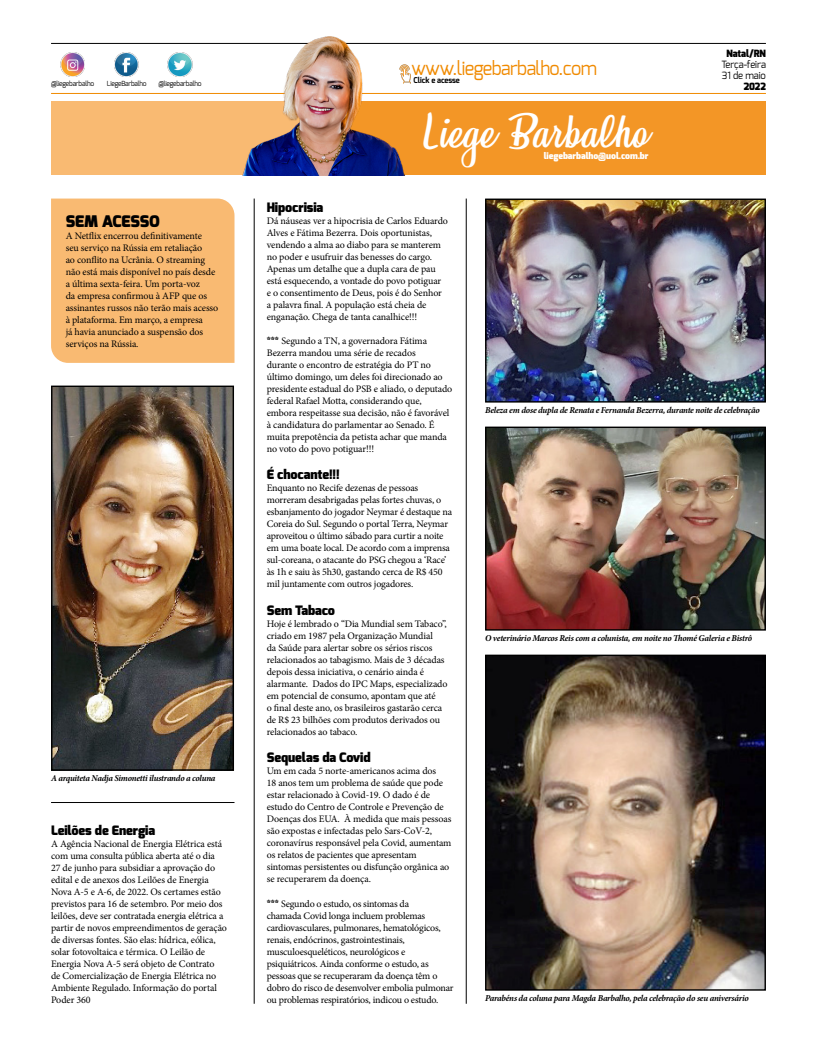
<style>
.page{position:relative;width:817px;height:1049px;background:#fff}
.page>*{position:absolute;margin:0;border:0;box-sizing:border-box;transform-origin:0 0}
.t1{font:41px "Honeymoon Personal Use";color:#fff}
.t2{font:19.1px "Exo";letter-spacing:-.03em;color:#f08a00;scale:.95 1}
.t3{font:900 16px "Exo";letter-spacing:-.01em;color:#000}
.t4{font:900 13px "Exo";letter-spacing:-.01em;color:#000}
.t5{font:10px/12px "Minion Pro";letter-spacing:-.01em;color:#000}
.t6{font:10px/11px "Exo";letter-spacing:-.01em;color:#000;scale:.95 1}
.t7{font:900 10px "Exo";letter-spacing:-.01em;color:#000;scale:.95 1}
.t8{font:italic 700 9px "Minion Pro";letter-spacing:-.03em;color:#000}
.t9{font:900 9px "Exo";letter-spacing:-.01em;color:#fff}
.t10{font:700 8px "Exo";letter-spacing:-.01em;color:#000;scale:.95 1}
.t11{font:7px "Exo";letter-spacing:-.03em;color:#000;scale:.95 1}
.s1{font-family:"Exo";font-weight:900}
</style>
<div class="page">
<hr style="left:51px;top:43px;width:714px;height:1px;background:#000">
<hr style="left:51px;top:93px;width:714px;height:1px;background:#f08a00">
<img style="left:60px;top:52px;width:25px;height:24px">
<img style="left:114px;top:52px;width:25px;height:24px">
<img style="left:168px;top:52px;width:24px;height:24px">
<div style="left:51px;top:101px;width:595px;height:74px;background:#f9ba72"></div>
<div style="left:329px;top:101px;width:436px;height:74px;background:#f39626"></div>
<img style="left:217px;top:36px;width:209px;height:139px">
<img style="left:394px;top:63px;width:21px;height:21px">
<img style="left:53px;top:388px;width:179px;height:381px">
<div style="left:51px;top:386px;width:183px;height:385px;border:1px solid #000"></div>
<div style="left:51px;top:199px;width:183px;height:164px;background:#f9ba72"></div>
<hr style="left:254px;top:199px;width:1px;height:805px;background:#000">
<hr style="left:466px;top:199px;width:1px;height:805px;background:#000">
<hr style="left:51px;top:802px;width:183px;height:1px;background:#000">
<img style="left:487px;top:201px;width:276px;height:200px">
<div style="left:485px;top:199px;width:280px;height:204px;border:1px solid #000"></div>
<img style="left:487px;top:429px;width:276px;height:200px">
<div style="left:485px;top:427px;width:280px;height:204px;border:1px solid #000"></div>
<img style="left:487px;top:657px;width:276px;height:332px">
<div style="left:485px;top:655px;width:280px;height:336px;border:1px solid #000"></div>
<p class="t11" style="left:51px;top:79px;width:47px">@liegebarbalho</p>
<p class="t11" style="left:107px;top:79px;width:43px">LiegeBarbalho</p>
<p class="t11" style="left:158px;top:79px;width:47px">@liegebarbalho</p>
<h3 class="t3" style="left:66px;top:211px;width:96px">SEM ACESSO</h3>
<p class="t5" style="left:66px;top:229px;width:154px">A Netflix encerrou definitivamente<br>seu serviço na Rússia em retaliação<br>ao conflito na Ucrânia. O streaming não está mais disponível no país desde a última sexta-feira. Um porta-voz<br>da empresa confirmou à AFP que os assinantes russos não terão mais acesso à plataforma. Em março, a empresa<br>já havia anunciado a suspensão dos serviços na Rússia.</p>
<p class="t8" style="left:51px;top:771px;width:166px">A arquiteta Nadja Simonetti ilustrando a coluna</p>
<h3 class="t4" style="left:51px;top:822px;width:106px">Leilões de Energia</h3>
<p class="t5" style="left:51px;top:838px;width:177px">A Agência Nacional de Energia Elétrica está com uma consulta pública aberta até o dia<br>27 de junho para subsidiar a aprovação do edital e de anexos dos Leilões de Energia Nova A-5 e A-6, de 2022. Os certames estão previstos para 16 de setembro. Por meio dos leilões, deve ser contratada energia elétrica a partir de novos empreendimentos de geração de diversas fontes. São elas: hídrica, eólica, solar fotovoltaica e térmica. O Leilão de Energia Nova A-5 será objeto de Contrato<br>de Comercialização de Energia Elétrica no Ambiente Regulado. Informação do portal Poder 360</p>
<h2 class="t2" style="left:411px;top:56px;width:197px">www.liegebarbalho.com</h2>
<p class="t10" style="left:413px;top:75px;width:50px">Click e acesse</p>
<h1 class="t1" style="left:424px;top:108px;width:225px">Liege Barbalho</h1>
<p class="t9" style="left:543px;top:150px;width:106px">liegebarbalho@uol.com.br</p>
<p class="t7" style="left:726px;top:47px;width:43px">Natal/RN</p>
<p class="t6" style="left:721px;top:59px;width:48px">Terça-feira<br>31 de maio</p>
<p class="t7" style="left:743px;top:80px;width:25px">2022</p>
<h3 class="t4" style="left:267px;top:199px;width:58px">Hipocrisia</h3>
<p class="t5" style="left:267px;top:214px;width:183px">Dá náuseas ver a hipocrisia de Carlos Eduardo Alves e Fátima Bezerra. Dois oportunistas, vendendo a alma ao diabo para se manterem no poder e usufruir das benesses do cargo.<br>Apenas um detalhe que a dupla cara de pau está esquecendo, a vontade do povo potiguar e o consentimento de Deus, pois é do Senhor a palavra final. A população está cheia de enganação. Chega de tanta canalhice!!!</p>
<p class="t5" style="left:267px;top:334px;width:187px"><span class="s1">***</span> Segundo a TN, a governadora Fátima Bezerra mandou uma série de recados<br>durante o encontro de estratégia do PT no último domingo, um deles foi direcionado ao presidente estadual do PSB e aliado, o deputado federal Rafael Motta, considerando que, embora respeitasse sua decisão, não é favorável à candidatura do parlamentar ao Senado. É muita prepotência da petista achar que manda no voto do povo potiguar!!!</p>
<h3 class="t4" style="left:267px;top:466px;width:74px">É chocante!!!</h3>
<p class="t5" style="left:267px;top:482px;width:187px">Enquanto no Recife dezenas de pessoas morreram desabrigadas pelas fortes chuvas, o esbanjamento do jogador Neymar é destaque na Coreia do Sul. Segundo o portal Terra, Neymar aproveitou o último sábado para curtir a noite em uma boate local. De acordo com a imprensa sul-coreana, o atacante do PSG chegou a ‘Race’ às 1h e saiu às 5h30, gastando cerca de R$ 450 mil juntamente com outros jogadores.</p>
<h3 class="t4" style="left:267px;top:602px;width:70px">Sem Tabaco</h3>
<p class="t5" style="left:267px;top:618px;width:182px">Hoje é lembrado o “Dia Mundial sem Tabaco”, criado em 1987 pela Organização Mundial<br>da Saúde para alertar sobre os sérios riscos relacionados ao tabagismo. Mais de 3 décadas depois dessa iniciativa, o cenário ainda é alarmante. Dados do IPC Maps, especializado em potencial de consumo, apontam que até<br>o final deste ano, os brasileiros gastarão cerca de R$ 23 bilhões com produtos derivados ou relacionados ao tabaco.</p>
<h3 class="t4" style="left:267px;top:749px;width:105px">Sequelas da Covid</h3>
<p class="t5" style="left:267px;top:765px;width:186px">Um em cada 5 norte-americanos acima dos<br>18 anos tem um problema de saúde que pode estar relacionado à Covid-19. O dado é de estudo do Centro de Controle e Prevenção de Doenças dos EUA. À medida que mais pessoas são expostas e infectadas pelo Sars-CoV-2, coronavírus responsável pela Covid, aumentam os relatos de pacientes que apresentam sintomas persistentes ou disfunção orgânica ao se recuperarem da doença.</p>
<p class="t5" style="left:267px;top:897px;width:188px"><span class="s1">***</span> Segundo o estudo, os sintomas da<br>chamada Covid longa incluem problemas cardiovasculares, pulmonares, hematológicos, renais, endócrinos, gastrointestinais, musculoesqueléticos, neurológicos e psiquiátricos. Ainda conforme o estudo, as pessoas que se recuperaram da doença têm o dobro do risco de desenvolver embolia pulmonar ou problemas respiratórios, indicou o estudo.</p>
<p class="t8" style="left:485px;top:403px;width:276px">Beleza em dose dupla de Renata e Fernanda Bezerra, durante noite de celebração</p>
<p class="t8" style="left:485px;top:631px;width:268px">O veterinário Marcos Reis com a colunista, em noite no Thomé Galeria e Bistrô</p>
<p class="t8" style="left:485px;top:991px;width:265px">Parabéns da coluna para Magda Barbalho, pela celebração do seu aniversário</p>
</div>
